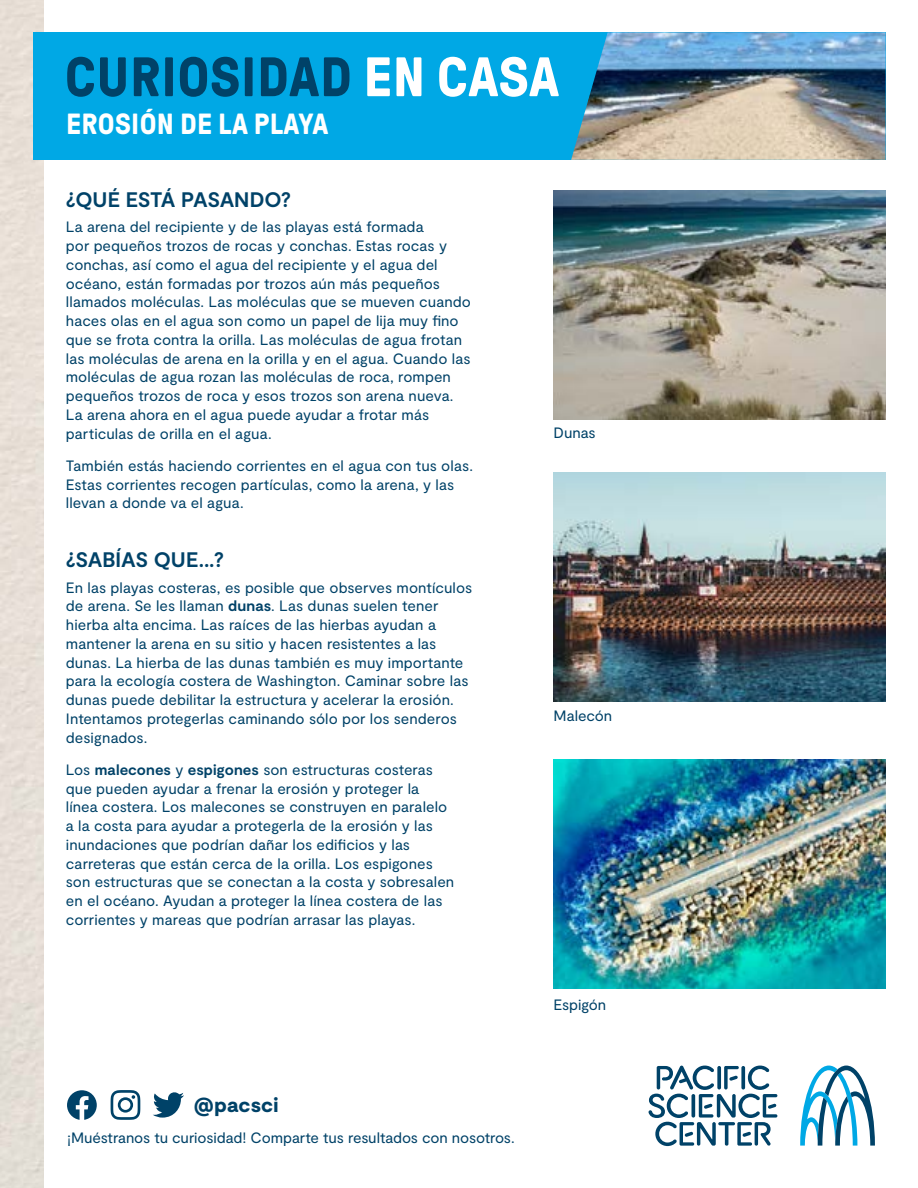
<style>
.page{position:relative;width:918px;height:1188px;background:#fff}
.page>*{position:absolute;margin:0;border:0;box-sizing:border-box;transform-origin:0 0}
.t1{font:700 55.5px "GT Pressura";letter-spacing:.01em;color:#004268}
.t2{font:700 29.1px "GT Pressura";letter-spacing:.01em;color:#fff}
.t3{font:700 21px "Moderat";letter-spacing:-.01em;color:#004268}
.t4{font:900 20.4px "Moderat";letter-spacing:.01em;color:#004268}
.t5{font:15px/18.8px "Moderat";letter-spacing:.005em;color:#004268}
.s1{color:#fff}
.s2{font-weight:700}
</style>
<div class="page">
<div style="left:33px;top:32px;width:853px;height:128px;background:#00a8e5"></div>
<img style="left:571px;top:32px;width:315px;height:128px">
<svg style="left:800px;top:1066px;width:75px;height:80px"></svg>
<svg style="left:648px;top:1065px;width:129px;height:81px"></svg>
<svg style="left:153px;top:1092px;width:31px;height:26px"></svg>
<svg style="left:111px;top:1090px;width:29px;height:30px"></svg>
<svg style="left:67px;top:1090px;width:30px;height:30px"></svg>
<img style="left:554px;top:190px;width:332px;height:229px">
<img style="left:554px;top:473px;width:332px;height:229px">
<img style="left:554px;top:760px;width:332px;height:229px">
<h1 class="t1" style="left:65px;top:47px;width:496px">CURIOSIDAD <span class="s1">EN CASA</span></h1>
<h2 class="t2" style="left:66px;top:108px;width:264px">EROSIÓN DE LA PLAYA</h2>
<h3 class="t3" style="left:66px;top:187px;width:227px">¿QUÉ ESTÁ PASANDO?</h3>
<p class="t5" style="left:66px;top:218px;width:407px">La arena del recipiente y de las playas está formada<br>por pequeños trozos de rocas y conchas. Estas rocas y conchas, así como el agua del recipiente y el agua del océano, están formadas por trozos aún más pequeños llamados moléculas. Las moléculas que se mueven cuando haces olas en el agua son como un papel de lija muy fino que se frota contra la orilla. Las moléculas de agua frotan las moléculas de arena en la orilla y en el agua. Cuando las moléculas de agua rozan las moléculas de roca, rompen pequeños trozos de roca y esos trozos son arena nueva.<br>La arena ahora en el agua puede ayudar a frotar más particulas de orilla en el agua.</p>
<p class="t5" style="left:66px;top:457px;width:409px">También estás haciendo corrientes en el agua con tus olas.<br>Estas corrientes recogen partículas, como la arena, y las llevan a donde va el agua.</p>
<h3 class="t3" style="left:66px;top:547px;width:160px">¿SABÍAS QUE...?</h3>
<p class="t5" style="left:66px;top:578px;width:408px">En las playas costeras, es posible que observes montículos de arena. Se les llaman <span class="s2">dunas</span>. Las dunas suelen tener hierba alta encima. Las raíces de las hierbas ayudan a mantener la arena en su sitio y hacen resistentes a las dunas. La hierba de las dunas también es muy importante para la ecología costera de Washington. Caminar sobre las dunas puede debilitar la estructura y acelerar la erosión.<br>Intentamos protegerlas caminando sólo por los senderos designados.</p>
<p class="t5" style="left:66px;top:761px;width:390px">Los <span class="s2">malecones</span> y <span class="s2">espigones</span> son estructuras costeras que pueden ayudar a frenar la erosión y proteger la línea costera. Los malecones se construyen en paralelo a la costa para ayudar a protegerla de la erosión y las inundaciones que podrían dañar los edificios y las carreteras que están cerca de la orilla. Los espigones son estructuras que se conectan a la costa y sobresalen en el océano. Ayudan a proteger la línea costera de las corrientes y mareas que podrían arrasar las playas.</p>
<h3 class="t4" style="left:194px;top:1093px;width:86px">@pacsci</h3>
<p class="t5" style="left:67px;top:1129px;width:449px">¡Muéstranos tu curiosidad! Comparte tus resultados con nosotros.</p>
<p class="t5" style="left:554px;top:424px;width:44px">Dunas</p>
<p class="t5" style="left:554px;top:707px;width:60px">Malecón</p>
<p class="t5" style="left:554px;top:995px;width:54px">Espigón</p>
</div>
